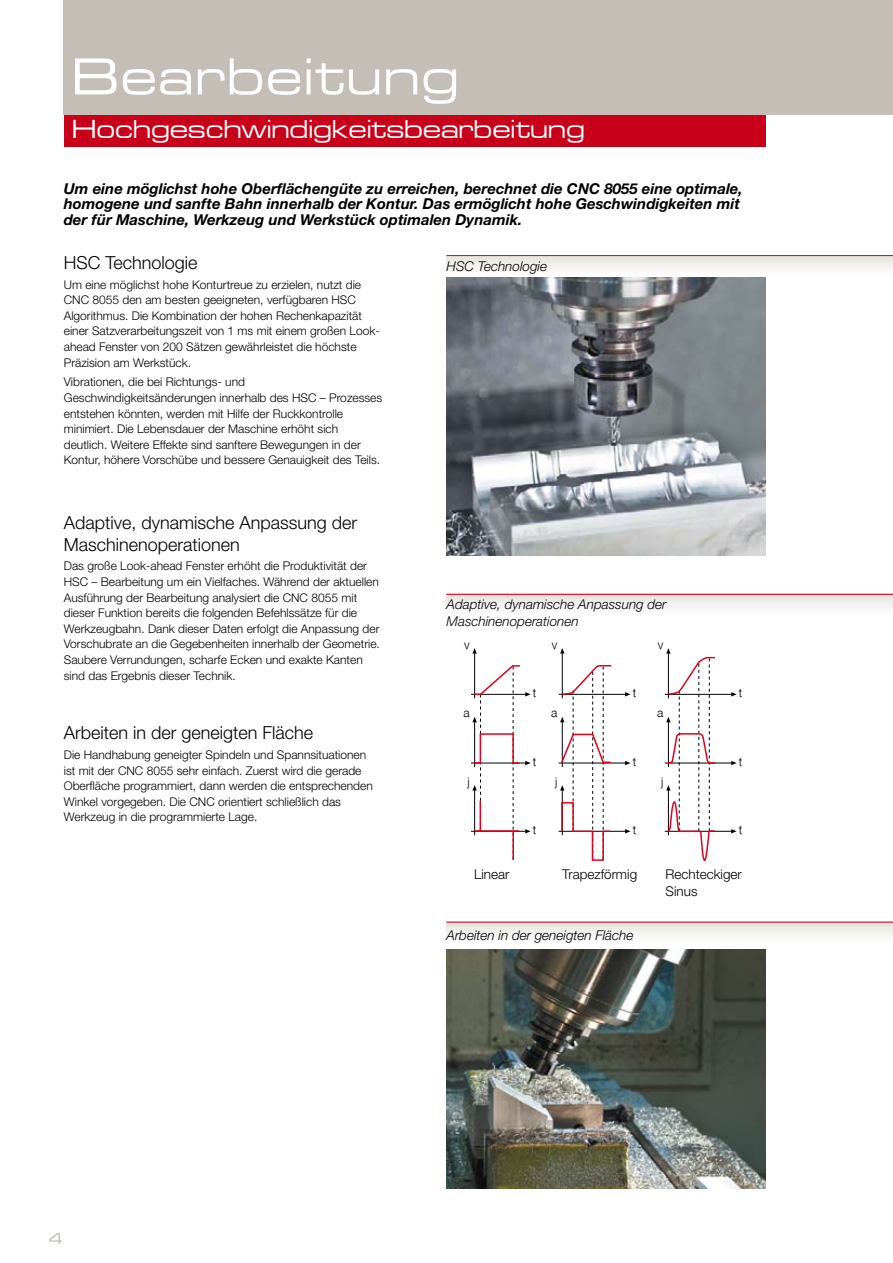
<style>
.page{position:relative;width:893px;height:1263px;background:#fff}
.page>*{position:absolute;margin:0;border:0;box-sizing:border-box;transform-origin:0 0}
.t1{font:500 54px "Microgramma D";letter-spacing:.05em;color:#fff}
.t2{font:500 27px "Microgramma D";letter-spacing:.02em;color:#fff}
.t3{font:300 18px/21px "Helvetica Neue LT Std";color:#000}
.t4{font:500 16.5px "Microgramma D";color:#c5beb6}
.t5{font:italic 700 15px/15.6px "Helvetica Neue LT Std";color:#000}
.t6{font:italic 300 13.5px/17.5px "Helvetica Neue LT Std";color:#000}
.t7{font:300 13.5px/17.5px "Helvetica Neue LT Std";color:#000}
.t8{font:300 12px/15.6px "Helvetica Neue LT Std";color:#000}
.t9{font:300 12px "Helvetica Neue";color:#000}
</style>
<div class="page">
<div style="left:64px;top:0;width:829px;height:115px;background:#c5beb6"></div>
<div style="left:64px;top:115px;width:701px;height:32px;background:#c90019"></div>
<div style="left:446px;top:922px;width:447px;height:22px;background:linear-gradient(to bottom,#e4e5df,#fefefe)"></div>
<div style="left:446px;top:594px;width:447px;height:22px;background:linear-gradient(to bottom,#e4e4de,#fefefe)"></div>
<svg style="left:446px;top:256px;width:447px;height:22px"></svg>
<img style="left:446px;top:949px;width:319px;height:239px">
<img style="left:446px;top:277px;width:319px;height:279px">
<hr style="left:446px;top:255px;width:447px;height:1px;background:#e2001a">
<hr style="left:446px;top:594px;width:447px;height:1px;background:#e2001a">
<hr style="left:446px;top:922px;width:447px;height:1px;background:#e2001a">
<svg style="left:472px;top:648px;width:5px;height:6px"></svg>
<hr style="left:474px;top:653px;width:1px;height:45px;background:#000">
<hr style="left:471px;top:694px;width:55px;height:1px;background:#000">
<svg style="left:560px;top:648px;width:4px;height:6px"></svg>
<hr style="left:562px;top:653px;width:1px;height:45px;background:#000">
<svg style="left:666px;top:648px;width:5px;height:6px"></svg>
<hr style="left:668px;top:653px;width:1px;height:45px;background:#000">
<svg style="left:731px;top:692px;width:6px;height:4px"></svg>
<hr style="left:665px;top:694px;width:67px;height:1px;background:#000">
<hr style="left:471px;top:763px;width:55px;height:1px;background:#000">
<svg style="left:731px;top:761px;width:6px;height:4px"></svg>
<hr style="left:665px;top:763px;width:67px;height:1px;background:#000">
<hr style="left:471px;top:831px;width:55px;height:1px;background:#000">
<svg style="left:731px;top:829px;width:6px;height:4px"></svg>
<hr style="left:665px;top:831px;width:67px;height:1px;background:#000">
<svg style="left:473px;top:656px;width:244px;height:206px"></svg>
<h1 class="t1" style="left:72px;top:42px;width:387px">Bearbeitung</h1>
<h2 class="t2" style="left:72px;top:112px;width:514px">Hochgeschwindigkeitsbearbeitung</h2>
<p class="t5" style="left:64px;top:180px;width:680px">Um eine möglichst hohe Oberflächengüte zu erreichen, berechnet die CNC 8055 eine optimale, homogene und sanfte Bahn innerhalb der Kontur. Das ermöglicht hohe Geschwindigkeiten mit der für Maschine, Werkzeug und Werkstück optimalen Dynamik.</p>
<h3 class="t3" style="left:64px;top:251px;width:135px">HSC Technologie</h3>
<p class="t8" style="left:64px;top:276px;width:318px">Um eine möglichst hohe Konturtreue zu erzielen, nutzt die CNC 8055 den am besten geeigneten, verfügbaren HSC Algorithmus. Die Kombination der hohen Rechenkapazität einer Satzverarbeitungszeit von 1 ms mit einem großen Look&shy;ahead Fenster von 200 Sätzen gewährleistet die höchste Präzision am Werkstück.</p>
<p class="t8" style="left:64px;top:374px;width:320px">Vibrationen, die bei Richtungs- und Geschwindigkeitsänderungen innerhalb des HSC – Prozesses entstehen könnten, werden mit Hilfe der Ruckkontrolle minimiert. Die Lebensdauer der Maschine erhöht sich deutlich. Weitere Effekte sind sanftere Bewegungen in der Kontur, höhere Vorschübe und bessere Genauigkeit des Teils.</p>
<h3 class="t3" style="left:64px;top:512px;width:295px">Adaptive, dynamische Anpassung der<br>Maschinenoperationen</h3>
<p class="t8" style="left:64px;top:558px;width:318px">Das große Look-ahead Fenster erhöht die Produktivität der HSC – Bearbeitung um ein Vielfaches. Während der aktuellen Ausführung der Bearbeitung analysiert die CNC 8055 mit dieser Funktion bereits die folgenden Befehlssätze für die Werkzeugbahn. Dank dieser Daten erfolgt die Anpassung der Vorschubrate an die Gegebenheiten innerhalb der Geometrie.<br>Saubere Verrundungen, scharfe Ecken und exakte Kanten sind das Ergebnis dieser Technik.</p>
<h3 class="t3" style="left:64px;top:722px;width:251px">Arbeiten in der geneigten Fläche</h3>
<p class="t8" style="left:64px;top:747px;width:310px">Die Handhabung geneigter Spindeln und Spannsituationen ist mit der CNC 8055 sehr einfach. Zuerst wird die gerade Oberfläche programmiert, dann werden die entsprechenden Winkel vorgegeben. Die CNC orientiert schließlich das Werkzeug in die programmierte Lage.</p>
<p class="t6" style="left:446px;top:257px;width:102px">HSC Technologie</p>
<p class="t6" style="left:446px;top:595px;width:222px">Adaptive, dynamische Anpassung der<br>Maschinenoperationen</p>
<p class="t9" style="left:464px;top:637px;width:7px">v</p>
<p class="t9" style="left:552px;top:637px;width:7px">v</p>
<p class="t9" style="left:658px;top:637px;width:7px">v</p>
<p class="t9" style="left:533px;top:686px;width:5px">t</p>
<p class="t9" style="left:633px;top:686px;width:5px">t</p>
<p class="t9" style="left:739px;top:686px;width:5px">t</p>
<p class="t9" style="left:463px;top:706px;width:8px">a</p>
<p class="t9" style="left:551px;top:706px;width:8px">a</p>
<p class="t9" style="left:657px;top:706px;width:8px">a</p>
<p class="t9" style="left:533px;top:754px;width:5px">t</p>
<p class="t9" style="left:633px;top:754px;width:5px">t</p>
<p class="t9" style="left:739px;top:754px;width:5px">t</p>
<p class="t9" style="left:467px;top:774px;width:4px">j</p>
<p class="t9" style="left:555px;top:774px;width:4px">j</p>
<p class="t9" style="left:661px;top:774px;width:4px">j</p>
<p class="t9" style="left:533px;top:823px;width:5px">t</p>
<p class="t9" style="left:633px;top:823px;width:5px">t</p>
<p class="t9" style="left:739px;top:823px;width:5px">t</p>
<p class="t7" style="left:474px;top:865px;width:37px">Linear</p>
<p class="t7" style="left:562px;top:865px;width:77px">Trapezförmig</p>
<p class="t7" style="left:665px;top:865px;width:78px">Rechteckiger<br>Sinus</p>
<p class="t6" style="left:446px;top:926px;width:189px">Arbeiten in der geneigten Fläche</p>
<h3 class="t4" style="left:49px;top:1228px;width:15px">4</h3>
</div>
